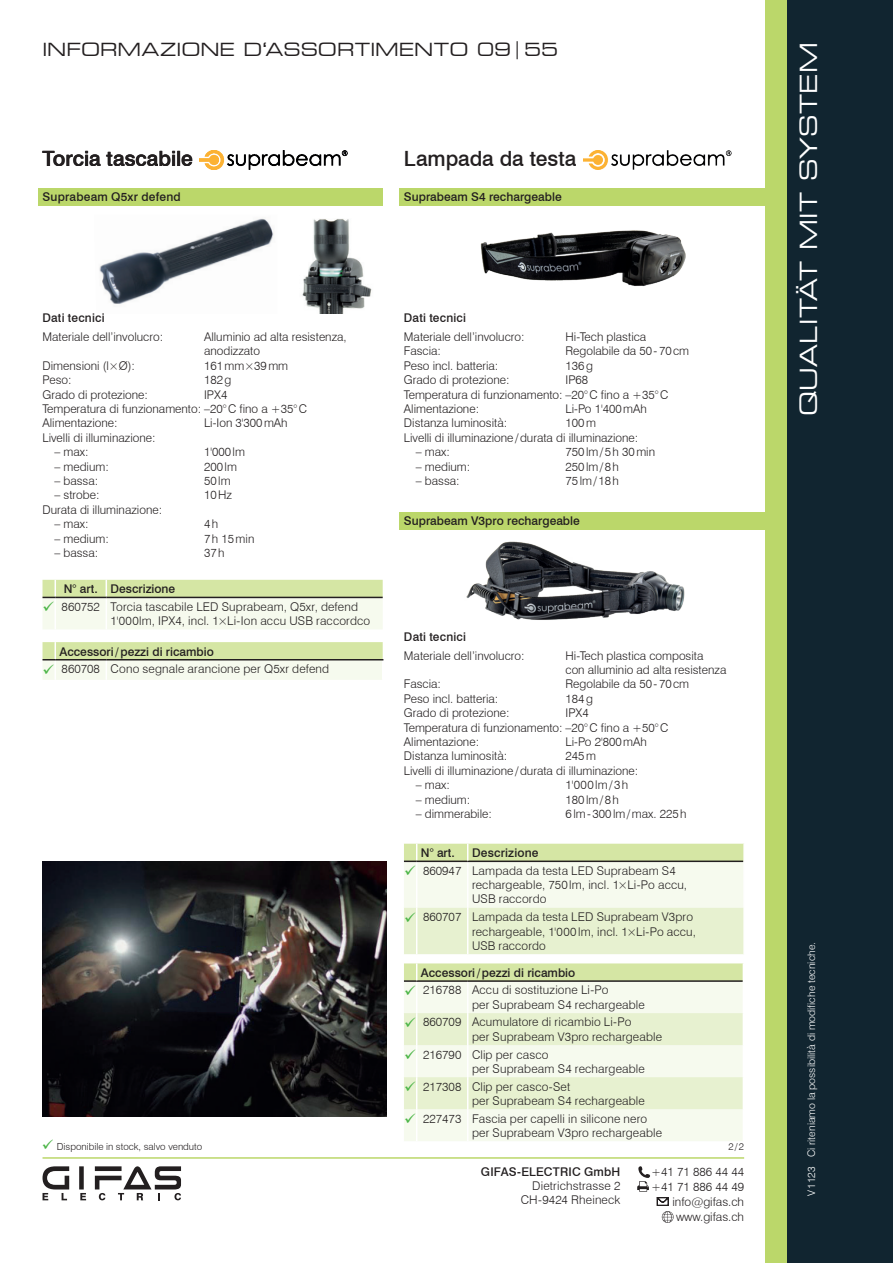
<style>
.page{position:relative;width:893px;height:1263px;background:#fff}
.page>*{position:absolute;margin:0;border:0;box-sizing:border-box;transform-origin:0 0}
.t1{font:expanded 23.55px "Square 721 BT";letter-spacing:.01em;color:#fff}
.t2{font:500 21px "Swiss 721 BT";color:#231f20}
.t3{font:expanded 18px "Square 721 BT";color:#231f20}
.t4{font:300 12px/14.4px "Swiss 721 BT";color:#231f20}
.t5{font:500 12px "Swiss 721 BT";color:#231f20}
.t6{font:300 10.5px "Swiss 721 BT";color:#fff}
.t7{font:300 9.75px "Swiss 721 BT";color:#231f20}
.s1{color:#4bb547}
</style>
<div class="page">
<div style="left:787px;top:0;width:106px;height:1263px;background:#112530"></div>
<div style="left:765px;top:0;width:22px;height:1263px;background:#bbd76a"></div>
<div style="left:79px;top:1166px;width:5px;height:23px;background:#231f20"></div>
<svg style="left:43px;top:1166px;width:26px;height:34px"></svg>
<svg style="left:80px;top:1193px;width:6px;height:7px"></svg>
<svg style="left:95px;top:1166px;width:86px;height:34px"></svg>
<hr style="left:43px;top:1157px;width:701px;height:2px;background:#bbd76a">
<svg style="left:637px;top:1166px;width:36px;height:57px"></svg>
<img style="left:99px;top:218px;width:175px;height:86px">
<img style="left:302px;top:219px;width:70px;height:94px">
<img style="left:480px;top:230px;width:206px;height:56px">
<img style="left:422px;top:529px;width:272px;height:91px">
<img style="left:43px;top:861px;width:344px;height:256px">
<img style="left:199px;top:150px;width:148px;height:20px">
<img style="left:583px;top:150px;width:148px;height:20px">
<svg style="left:43px;top:580px;width:340px;height:49px;background:#e8f0d2"></svg>
<hr style="left:55px;top:597px;width:51px;height:1px;background:#231f20">
<hr style="left:106px;top:597px;width:277px;height:1px;background:#231f20">
<svg style="left:43px;top:642px;width:340px;height:38px;background:#e4edc9"></svg>
<hr style="left:55px;top:659px;width:51px;height:1px;background:#231f20">
<hr style="left:106px;top:659px;width:277px;height:1px;background:#231f20">
<div style="left:38px;top:188px;width:345px;height:17px;background:#bbd76a"></div>
<div style="left:400px;top:188px;width:376px;height:17px;background:#bbd76a"></div>
<div style="left:400px;top:512px;width:376px;height:17px;background:#bbd76a"></div>
<svg style="left:404px;top:844px;width:340px;height:110px;background:#e8f0d3"></svg>
<div style="left:404px;top:982px;width:339px;height:159px;background:#f6faee"></div>
<svg style="left:404px;top:1013px;width:339px;height:96px;background:#ecf4da"></svg>
<hr style="left:467px;top:982px;width:1px;height:31px;background:#fff">
<hr style="left:467px;top:1013px;width:1px;height:32px;background:#fff">
<hr style="left:467px;top:1045px;width:1px;height:32px;background:#fff">
<hr style="left:467px;top:1077px;width:1px;height:32px;background:#fff">
<hr style="left:467px;top:1109px;width:1px;height:32px;background:#fff">
<hr style="left:416px;top:982px;width:1px;height:31px;background:#fff">
<hr style="left:416px;top:1013px;width:1px;height:32px;background:#fff">
<hr style="left:416px;top:1045px;width:1px;height:32px;background:#fff">
<hr style="left:416px;top:1077px;width:1px;height:32px;background:#fff">
<hr style="left:416px;top:1109px;width:1px;height:32px;background:#fff">
<svg style="left:404px;top:963px;width:339px;height:19px;background:#c8d79c"></svg>
<h3 class="t3" style="left:43px;top:39px;width:517px">INFORMAZIONE D‘ASSORTIMENTO 09|55</h3>
<h1 class="t1" style="left:795px;top:416px;width:375px;rotate:-90deg">QUALITÄT MIT SYSTEM</h1>
<h2 class="t2" style="left:43px;top:146px;width:152px">Torcia tascabile</h2>
<h2 class="t2" style="left:404px;top:146px;width:174px">Lampada da testa</h2>
<p class="t5" style="left:43px;top:190px;width:140px">Suprabeam Q5xr defend</p>
<p class="t5" style="left:404px;top:190px;width:159px">Suprabeam S4 rechargeable</p>
<p class="t5" style="left:404px;top:311px;width:64px">Dati tecnici</p>
<p class="t4" style="left:404px;top:329px;width:122px">Materiale dell’involucro:</p>
<p class="t4" style="left:566px;top:329px;width:82px">Hi-Tech plastica</p>
<p class="t4" style="left:404px;top:344px;width:39px">Fascia:</p>
<p class="t4" style="left:566px;top:344px;width:125px">Regolabile da 50-70cm</p>
<p class="t4" style="left:404px;top:358px;width:96px">Peso incl. batteria:</p>
<p class="t4" style="left:566px;top:358px;width:29px">136g</p>
<p class="t4" style="left:404px;top:373px;width:107px">Grado di protezione:</p>
<p class="t5" style="left:43px;top:311px;width:64px">Dati tecnici</p>
<p class="t4" style="left:43px;top:329px;width:122px">Materiale dell’involucro:</p>
<p class="t4" style="left:204px;top:329px;width:144px">Alluminio ad alta resistenza, anodizzato</p>
<p class="t4" style="left:43px;top:358px;width:94px">Dimensioni (l×Ø):</p>
<p class="t4" style="left:204px;top:358px;width:86px">161mm×39mm</p>
<p class="t4" style="left:43px;top:373px;width:31px">Peso:</p>
<p class="t4" style="left:204px;top:373px;width:29px">182g</p>
<p class="t4" style="left:43px;top:387px;width:107px">Grado di protezione:</p>
<p class="t4" style="left:404px;top:373px;width:266px;text-indent:162px">IP68<br>Temperatura di funzionamento: –20°C fino a +35°C<br>Alimentazione:</p>
<p class="t4" style="left:43px;top:387px;width:266px;text-indent:162px">IPX4<br>Temperatura di funzionamento: –20°C fino a +35°C<br>Alimentazione:</p>
<p class="t4" style="left:566px;top:401px;width:83px">Li-Po 1'400mAh</p>
<p class="t4" style="left:404px;top:416px;width:105px">Distanza luminosità:</p>
<p class="t4" style="left:204px;top:416px;width:85px">Li-Ion 3'300mAh</p>
<p class="t4" style="left:404px;top:416px;width:236px;text-indent:162px">100m<br>Livelli di illuminazione/durata di illuminazione:</p>
<p class="t4" style="left:416px;top:445px;width:36px">– max:</p>
<p class="t4" style="left:566px;top:445px;width:91px">750lm/5h 30min</p>
<p class="t4" style="left:416px;top:459px;width:56px">– medium:</p>
<p class="t4" style="left:566px;top:459px;width:55px">250lm/8h</p>
<p class="t4" style="left:416px;top:473px;width:45px">– bassa:</p>
<p class="t4" style="left:566px;top:473px;width:55px">75lm/18h</p>
<p class="t4" style="left:43px;top:430px;width:115px">Livelli di illuminazione:</p>
<p class="t4" style="left:54px;top:445px;width:36px">– max:</p>
<p class="t4" style="left:204px;top:445px;width:42px">1'000lm</p>
<p class="t4" style="left:54px;top:459px;width:56px">– medium:</p>
<p class="t4" style="left:204px;top:459px;width:34px">200lm</p>
<p class="t4" style="left:54px;top:473px;width:45px">– bassa:</p>
<p class="t4" style="left:204px;top:473px;width:28px">50lm</p>
<p class="t4" style="left:54px;top:488px;width:47px">– strobe:</p>
<p class="t4" style="left:204px;top:488px;width:30px">10Hz</p>
<p class="t4" style="left:43px;top:502px;width:121px">Durata di illuminazione:</p>
<p class="t4" style="left:54px;top:517px;width:36px">– max:</p>
<p class="t4" style="left:204px;top:517px;width:16px">4h</p>
<p class="t4" style="left:54px;top:531px;width:56px">– medium:</p>
<p class="t4" style="left:204px;top:531px;width:52px">7h 15min</p>
<p class="t4" style="left:54px;top:545px;width:45px">– bassa:</p>
<p class="t4" style="left:204px;top:545px;width:22px">37h</p>
<p class="t5" style="left:64px;top:582px;width:113px">N° art. Descrizione</p>
<p class="t4" style="left:111px;top:599px;width:261px;text-indent:-68px"><span class="s1">✓</span> 860752 Torcia tascabile LED Suprabeam, Q5xr, defend<br>1'000lm, IPX4, incl. 1×Li-Ion accu USB raccordco</p>
<p class="t5" style="left:60px;top:644px;width:156px">Accessori/pezzi di ricambio</p>
<p class="t4" style="left:43px;top:661px;width:288px"><span class="s1">✓</span> 860708 Cono segnale arancione per Q5xr defend</p>
<p class="t5" style="left:404px;top:513px;width:177px">Suprabeam V3pro rechargeable</p>
<p class="t5" style="left:404px;top:629px;width:64px">Dati tecnici</p>
<p class="t4" style="left:404px;top:648px;width:122px">Materiale dell’involucro:</p>
<p class="t4" style="left:566px;top:648px;width:162px">Hi-Tech plastica composita<br>con alluminio ad alta resistenza</p>
<p class="t4" style="left:404px;top:677px;width:39px">Fascia:</p>
<p class="t4" style="left:566px;top:677px;width:125px">Regolabile da 50-70cm</p>
<p class="t4" style="left:404px;top:691px;width:96px">Peso incl. batteria:</p>
<p class="t4" style="left:566px;top:691px;width:29px">184g</p>
<p class="t4" style="left:404px;top:706px;width:107px">Grado di protezione:</p>
<p class="t4" style="left:404px;top:706px;width:266px;text-indent:162px">IPX4<br>Temperatura di funzionamento: –20°C fino a +50°C<br>Alimentazione:</p>
<p class="t4" style="left:566px;top:734px;width:83px">Li-Po 2'800mAh</p>
<p class="t7" style="left:42px;top:1140px;width:162px"><span class="s1">✓</span> Disponibile in stock, salvo venduto</p>
<p class="t4" style="left:404px;top:749px;width:105px">Distanza luminosità:</p>
<p class="t4" style="left:404px;top:749px;width:236px;text-indent:162px">245m<br>Livelli di illuminazione/durata di illuminazione:</p>
<p class="t4" style="left:416px;top:778px;width:36px">– max:</p>
<p class="t4" style="left:566px;top:778px;width:64px">1'000lm/3h</p>
<p class="t4" style="left:416px;top:792px;width:56px">– medium:</p>
<p class="t4" style="left:566px;top:792px;width:55px">180lm/8h</p>
<p class="t4" style="left:416px;top:806px;width:78px">– dimmerabile:</p>
<p class="t4" style="left:565px;top:806px;width:123px">6lm-300lm/max. 225h</p>
<p class="t5" style="left:421px;top:845px;width:35px">N° art.</p>
<p class="t5" style="left:472px;top:845px;width:68px">Descrizione</p>
<p class="t4" style="left:472px;top:863px;width:217px;text-indent:-68px"><span class="s1">✓</span> 860947 Lampada da testa LED Suprabeam S4 rechargeable, 750lm, incl. 1×Li-Po accu,<br>USB raccordo</p>
<p class="t4" style="left:472px;top:909px;width:225px;text-indent:-68px"><span class="s1">✓</span> 860707 Lampada da testa LED Suprabeam V3pro rechargeable, 1'000lm, incl. 1×Li-Po accu,<br>USB raccordo</p>
<p class="t5" style="left:421px;top:965px;width:156px">Accessori/pezzi di ricambio</p>
<p class="t4" style="left:472px;top:983px;width:174px;text-indent:-68px"><span class="s1">✓</span> 216788 Accu di sostituzione Li-Po<br>per Suprabeam S4 rechargeable</p>
<p class="t4" style="left:472px;top:1015px;width:192px;text-indent:-68px"><span class="s1">✓</span> 860709 Acumulatore di ricambio Li-Po<br>per Suprabeam V3pro rechargeable</p>
<p class="t4" style="left:472px;top:1047px;width:174px;text-indent:-68px"><span class="s1">✓</span> 216790 Clip per casco<br>per Suprabeam S4 rechargeable</p>
<p class="t4" style="left:472px;top:1079px;width:174px;text-indent:-68px"><span class="s1">✓</span> 217308 Clip per casco-Set<br>per Suprabeam S4 rechargeable</p>
<p class="t4" style="left:472px;top:1111px;width:192px;text-indent:-68px"><span class="s1">✓</span> 227473 Fascia per capelli in silicone nero per Suprabeam V3pro rechargeable</p>
<p class="t7" style="left:728px;top:1140px;width:17px">2/2</p>
<p class="t6" style="left:805px;top:1157px;width:217px;rotate:-90deg">Ci riteniamo la possibilità di modifiche tecniche.</p>
<p class="t5" style="left:481px;top:1164px;width:141px">GIFAS-ELECTRIC GmbH</p>
<p class="t4" style="left:521px;top:1178px;width:101px;text-align:right">Dietrichstrasse 2<br>CH-9424 Rheineck</p>
<p class="t4" style="left:651px;top:1164px;width:95px;line-height:15px;text-align:right">+41 71 886 44 44 +41 71 886 44 49 info@gifas.ch www.gifas.ch</p>
<p class="t6" style="left:805px;top:1196px;width:31px;rotate:-90deg">V1123</p>
</div>
